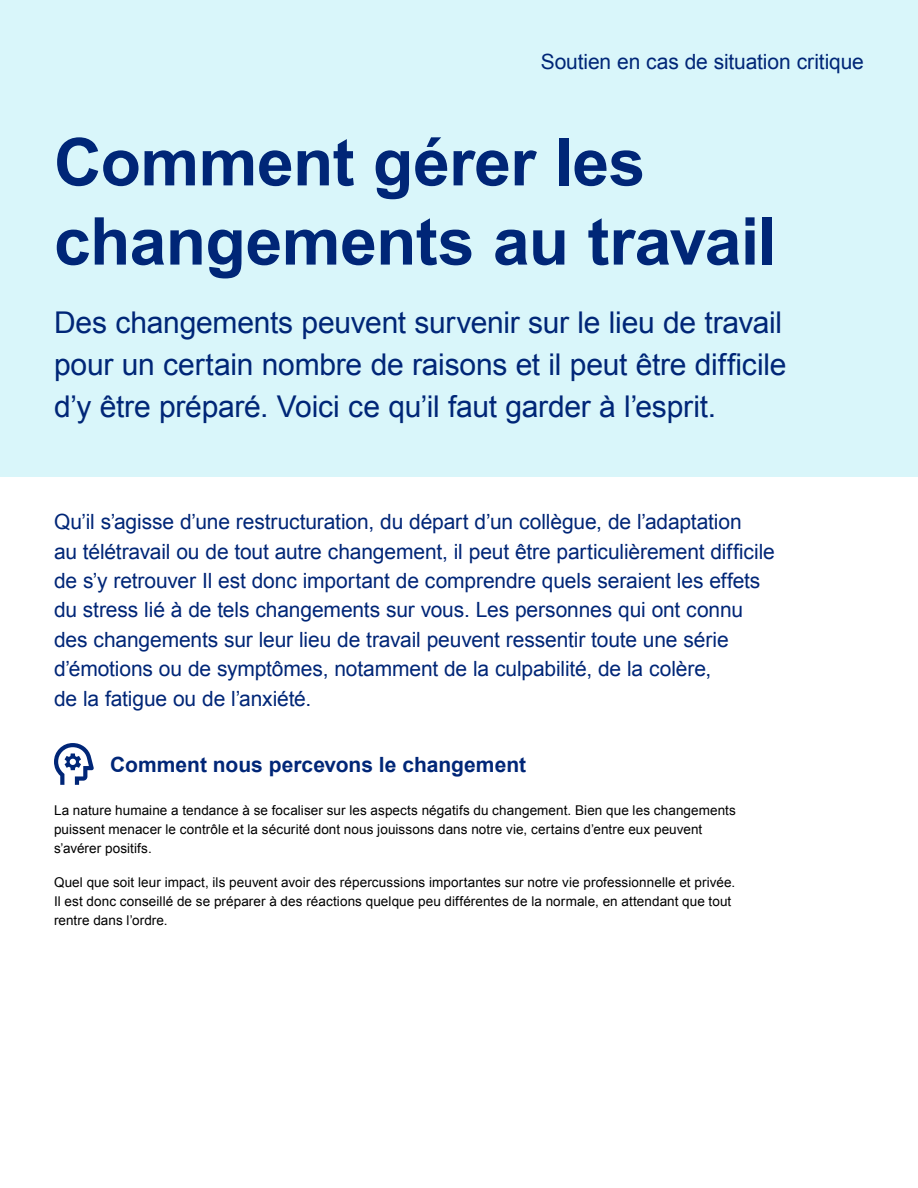
<style>
.page{position:relative;width:918px;height:1188px;background:#fff}
.page>*{position:absolute;margin:0;border:0;box-sizing:border-box;transform-origin:0 0}
.Headline{font:700 66px/79.2px "Arial";letter-spacing:-.01em;color:#002677}
.Intro{font:30px/42px "Arial";letter-spacing:-.01em;color:#002677}
.Intro-2{font:21px/29.4px "Arial";letter-spacing:-.005em;color:#002677}
.Subhead{font:700 21px "Arial";color:#002677}
.Product_label_-_Right_aligned{font:21px "Arial";letter-spacing:-.005em;color:#002677}
.Body{font:13.5px/18.9px "Arial";letter-spacing:.005em;color:#000}
</style>
<div class="page">
<div style="left:0;top:0;width:918px;height:476px;background:#d9f6fa"></div>
<svg style="left:54px;top:743px;width:40px;height:42px"></svg>
<p class="Product_label_-_Right_aligned" style="left:541px;top:48px;width:325px">Soutien en cas de situation critique</p>
<p class="Headline" style="left:54px;top:125px;width:724px">Comment gérer les changements au travail</p>
<p class="Intro" style="left:54px;top:302px;width:734px">Des changements peuvent survenir sur le lieu de travail pour un certain nombre de raisons et il peut être difficile d’y être préparé. Voici ce qu’il faut garder à l’esprit.</p>
<p class="Intro-2" style="left:54px;top:507px;width:722px">Qu’il s’agisse d’une restructuration, du départ d’un collègue, de l’adaptation<br>au télétravail ou de tout autre changement, il peut être particulièrement difficile de s’y retrouver Il est donc important de comprendre quels seraient les effets du stress lié à de tels changements sur vous. Les personnes qui ont connu des changements sur leur lieu de travail peuvent ressentir toute une série d’émotions ou de symptômes, notamment de la culpabilité, de la colère,<br>de la fatigue ou de l’anxiété.</p>
<p class="Subhead" style="left:110px;top:750px;width:417px">Comment nous percevons le changement</p>
<p class="Body" style="left:54px;top:801px;width:683px">La nature humaine a tendance à se focaliser sur les aspects négatifs du changement. Bien que les changements puissent menacer le contrôle et la sécurité dont nous jouissons dans notre vie, certains d’entre eux peuvent s’avérer positifs.</p>
<p class="Body" style="left:54px;top:873px;width:683px">Quel que soit leur impact, ils peuvent avoir des répercussions importantes sur notre vie professionnelle et privée.<br>Il est donc conseillé de se préparer à des réactions quelque peu différentes de la normale, en attendant que tout rentre dans l’ordre.</p>
</div>
